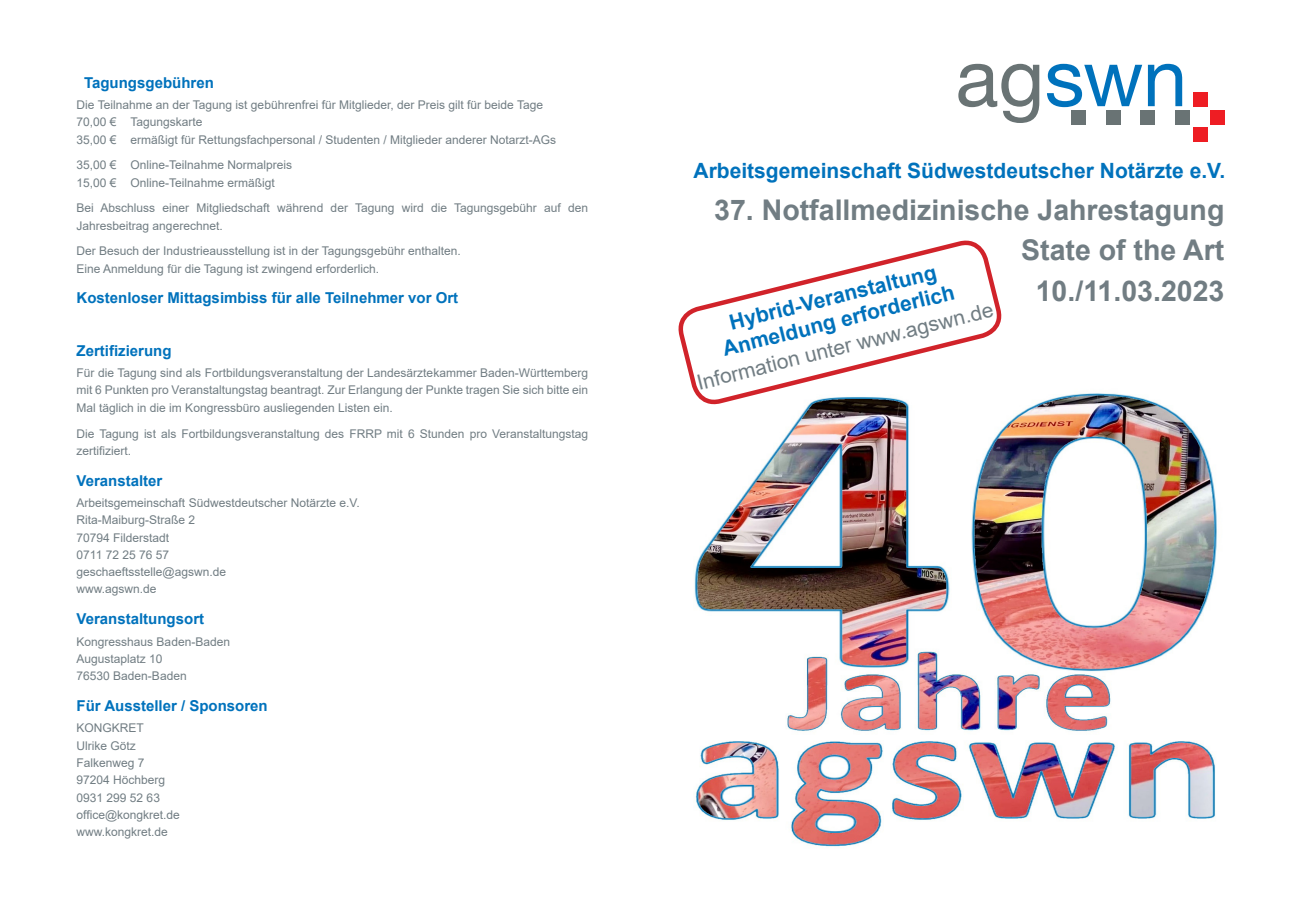
<style>
.page{position:relative;width:1289px;height:919px;background:#fff}
.page>*{position:absolute;margin:0;border:0;box-sizing:border-box;transform-origin:0 0}
.t1{font:700 28.5px "Arial";color:#717d83}
.Überschrift{font:700 21px "Arial";color:#0072bc}
.Überschrift-2{font:21px "Arial";color:#717d83}
.Überschrift-3{font:700 15px "Arial";color:#0072bc}
.Text_Fließ{font:12px/17.2px "Arial";color:#717d83}
</style>
<div class="page">
<img style="left:694px;top:393px;width:523px;height:454px">
<svg style="left:958px;top:64px;width:81px;height:59px"></svg>
<svg style="left:1047px;top:64px;width:135px;height:43px"></svg>
<div style="left:1071px;top:110px;width:14px;height:15px;background:#697374"></div>
<div style="left:1105px;top:110px;width:15px;height:15px;background:#697374"></div>
<div style="left:1140px;top:110px;width:14px;height:15px;background:#697374"></div>
<div style="left:1192px;top:127px;width:15px;height:14px;background:#ee1d23"></div>
<div style="left:1210px;top:110px;width:14px;height:15px;background:#ee1d23"></div>
<div style="left:1192px;top:92px;width:15px;height:15px;background:#ee1d23"></div>
<div style="left:1175px;top:110px;width:14px;height:15px;background:#697374"></div>
<svg style="left:678px;top:240px;width:325px;height:166px"></svg>
<p class="Überschrift-3" style="left:84px;top:72px;width:131px">Tagungsgebühren</p>
<p class="Text_Fließ" style="left:77px;top:96px;width:468px">Die Teilnahme an der Tagung ist gebührenfrei für Mitglieder, der Preis gilt für beide Tage</p>
<p class="Text_Fließ" style="left:77px;top:113px;width:481px">70,00 € Tagungskarte<br>35,00 € ermäßigt für Rettungsfachpersonal / Studenten / Mitglieder anderer Notarzt-AGs</p>
<p class="Text_Fließ" style="left:77px;top:156px;width:217px">35,00 € Online-Teilnahme Normalpreis<br>15,00 € Online-Teilnahme ermäßigt</p>
<p class="Text_Fließ" style="left:77px;top:199px;width:513px">Bei Abschluss einer Mitgliedschaft während der Tagung wird die Tagungsgebühr auf den<br>Jahresbeitrag angerechnet.</p>
<p class="Text_Fließ" style="left:77px;top:242px;width:385px">Der Besuch der Industrieausstellung ist in der Tagungsgebühr enthalten.</p>
<p class="Text_Fließ" style="left:77px;top:260px;width:304px">Eine Anmeldung für die Tagung ist zwingend erforderlich.</p>
<p class="Überschrift-3" style="left:77px;top:287px;width:383px">Kostenloser Mittagsimbiss für alle Teilnehmer vor Ort</p>
<p class="Überschrift-3" style="left:77px;top:340px;width:97px">Zertifizierung</p>
<p class="Text_Fließ" style="left:77px;top:364px;width:513px;text-align:justify">Für die Tagung sind als Fortbildungsveranstaltung der Landesärztekammer Baden-Württemberg mit 6 Punkten pro Veranstaltungstag beantragt. Zur Erlangung der Punkte tragen Sie sich bitte ein Mal täglich in die im Kongressbüro ausliegenden Listen ein.</p>
<p class="Text_Fließ" style="left:77px;top:424px;width:513px">Die Tagung ist als Fortbildungsveranstaltung des FRRP mit 6 Stunden pro Veranstaltungstag zertifiziert.</p>
<p class="Überschrift-3" style="left:77px;top:469px;width:87px">Veranstalter</p>
<p class="Text_Fließ" style="left:77px;top:494px;width:285px">Arbeitsgemeinschaft Südwestdeutscher Notärzte e.V.</p>
<p class="Text_Fließ" style="left:77px;top:511px;width:120px">Rita-Maiburg-Straße 2</p>
<p class="Text_Fließ" style="left:77px;top:528px;width:94px">70794 Filderstadt</p>
<p class="Text_Fließ" style="left:77px;top:546px;width:94px">0711 72 25 76 57</p>
<p class="Text_Fließ" style="left:77px;top:563px;width:151px">geschaeftsstelle@agswn.de</p>
<p class="Text_Fließ" style="left:77px;top:580px;width:82px">www.agswn.de</p>
<p class="Überschrift-3" style="left:77px;top:608px;width:129px">Veranstaltungsort</p>
<p class="Text_Fließ" style="left:77px;top:632px;width:155px">Kongresshaus Baden-Baden</p>
<p class="Text_Fließ" style="left:77px;top:650px;width:88px">Augustaplatz 10</p>
<p class="Text_Fließ" style="left:77px;top:667px;width:112px">76530 Baden-Baden</p>
<p class="Überschrift-3" style="left:77px;top:695px;width:193px">Für Aussteller / Sponsoren</p>
<p class="Text_Fließ" style="left:77px;top:719px;width:69px">KONGKRET</p>
<p class="Text_Fließ" style="left:77px;top:736px;width:61px">Ulrike Götz</p>
<p class="Text_Fließ" style="left:77px;top:754px;width:70px">Falkenweg 7</p>
<p class="Text_Fließ" style="left:77px;top:771px;width:90px">97204 Höchberg</p>
<p class="Text_Fließ" style="left:77px;top:788px;width:85px">0931 299 52 63</p>
<p class="Text_Fließ" style="left:77px;top:805px;width:105px">office@kongkret.de</p>
<p class="Text_Fließ" style="left:77px;top:823px;width:93px">www.kongkret.de</p>
<p class="Überschrift" style="left:693px;top:155px;width:533px">Arbeitsgemeinschaft Südwestdeutscher Notärzte e.V.</p>
<p class="t1" style="left:714px;top:189px;width:511px">37. Notfallmedizinische Jahrestagung</p>
<p class="t1" style="left:1021px;top:230px;width:205px">State of the Art</p>
<p class="t1" style="left:1035px;top:270px;width:190px">10./11.03.2023</p>
<p class="Überschrift" style="left:726px;top:308px;width:214px;rotate:-14deg">Hybrid-Veranstaltung</p>
<p class="Überschrift" style="left:719px;top:334px;width:240px;rotate:-14deg">Anmeldung erforderlich</p>
<p class="Überschrift-2" style="left:693px;top:369px;width:306px;rotate:-14deg">Information unter www.agswn.de</p>
</div>
